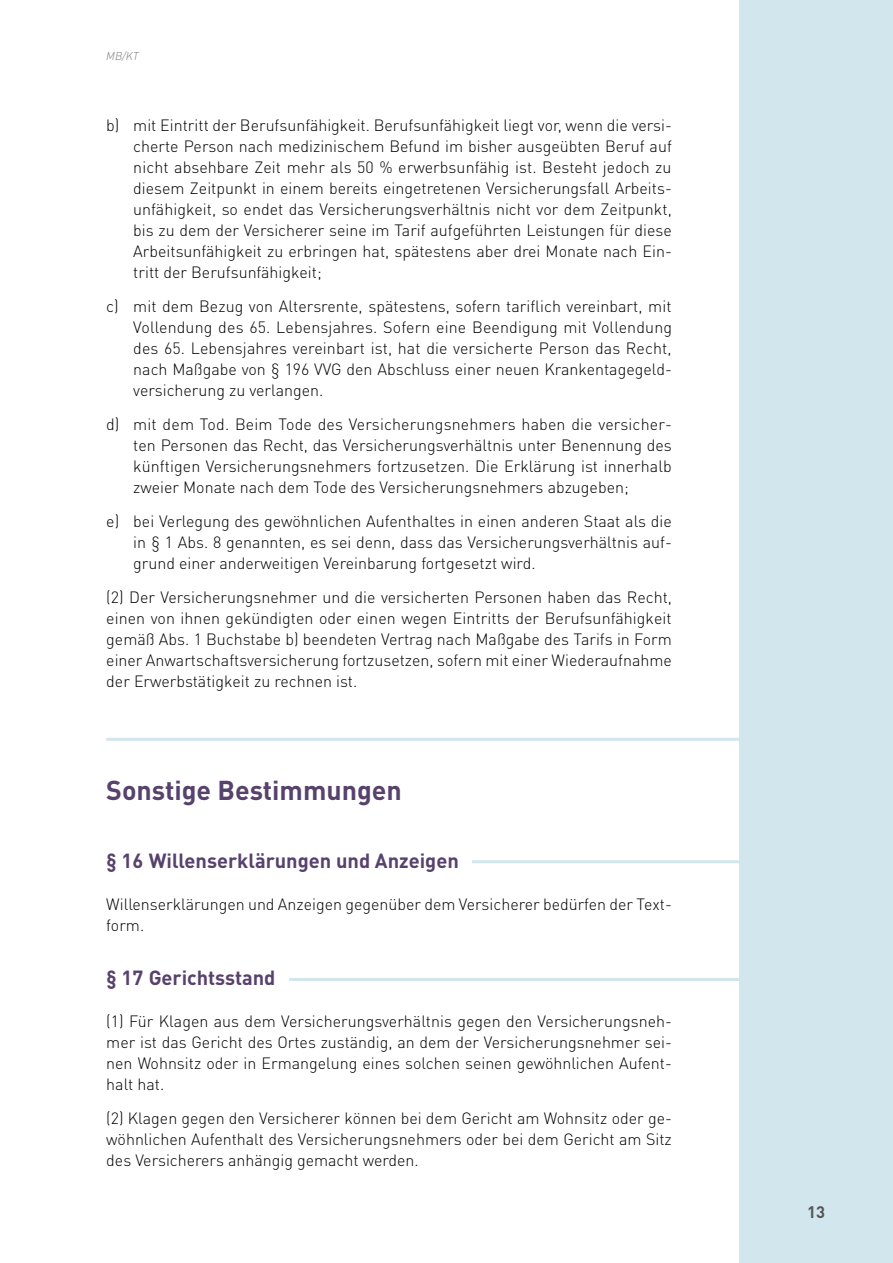
<style>
.page{position:relative;width:893px;height:1263px;background:#fff}
.page>*{position:absolute;margin:0;border:0;box-sizing:border-box;transform-origin:0 0}
.t1{font:700 27px "DINOT";color:#57426d}
.t2{font:700 20.25px "DINOT";color:#57426d}
.t3{font:700 16.5px "DINOT";color:#565656}
.t4{font:300 16.2px/21px "DINOT";color:#000;text-align:justify}
.t5{font:italic 300 11.25px "DIN";color:#7b7b7a}
</style>
<div class="page">
<div style="left:740px;top:0;width:153px;height:1263px;background:#d2e6ed"></div>
<hr style="left:106px;top:738px;width:634px;height:3px;background:#d2e6ed">
<hr style="left:472px;top:860px;width:268px;height:3px;background:#d2e6ed">
<hr style="left:289px;top:978px;width:451px;height:3px;background:#d2e6ed">
<p class="t5" style="left:106px;top:49px;width:34px">MB/KT</p>
<p class="t4" style="left:133px;top:114px;width:540px;text-indent:-27px">b) mit Eintritt der Berufsunfähigkeit. Berufsunfähigkeit liegt vor, wenn die versi&shy;cherte Person nach medizinischem Befund im bisher ausgeübten Beruf auf nicht absehbare Zeit mehr als 50 % erwerbsunfähig ist. Besteht jedoch zu diesem Zeitpunkt in einem bereits eingetretenen Versicherungsfall Arbeits&shy;unfähigkeit, so endet das Versicherungsverhältnis nicht vor dem Zeitpunkt, bis zu dem der Versicherer seine im Tarif aufgeführten Leistungen für diese Arbeitsunfähigkeit zu erbringen hat, spätestens aber drei Monate nach Ein&shy;tritt der Berufsunfähigkeit;</p>
<p class="t4" style="left:133px;top:295px;width:540px;text-indent:-27px">c) mit dem Bezug von Altersrente, spätestens, sofern tariflich vereinbart, mit Vollendung des 65. Lebensjahres. Sofern eine Beendigung mit Vollendung des 65. Lebensjahres vereinbart ist, hat die versicherte Person das Recht, nach Maßgabe von § 196 VVG den Abschluss einer neuen Krankentagegeld&shy;versicherung zu verlangen.</p>
<p class="t4" style="left:133px;top:413px;width:540px;text-indent:-27px">d) mit dem Tod. Beim Tode des Versicherungsnehmers haben die versicher&shy;ten Personen das Recht, das Versicherungsverhältnis unter Benennung des künftigen Versicherungsnehmers fortzusetzen. Die Erklärung ist innerhalb zweier Monate nach dem Tode des Versicherungsnehmers abzugeben;</p>
<p class="t4" style="left:133px;top:510px;width:540px;text-indent:-27px">e) bei Verlegung des gewöhnlichen Aufenthaltes in einen anderen Staat als die in § 1 Abs. 8 genannten, es sei denn, dass das Versicherungsverhältnis auf&shy;grund einer anderweitigen Vereinbarung fortgesetzt wird.</p>
<p class="t4" style="left:106px;top:585px;width:567px">(2) Der Versicherungsnehmer und die versicherten Personen haben das Recht, einen von ihnen gekündigten oder einen wegen Eintritts der Berufsunfähigkeit gemäß Abs. 1 Buchstabe b) beendeten Vertrag nach Maßgabe des Tarifs in Form einer Anwartschaftsversicherung fortzusetzen, sofern mit einer Wiederaufnahme der Erwerbstätigkeit zu rechnen ist.</p>
<h1 class="t1" style="left:106px;top:772px;width:297px">Sonstige Bestimmungen</h1>
<p class="t2" style="left:106px;top:846px;width:354px">§ 16 Willenserklärungen und Anzeigen</p>
<p class="t4" style="left:106px;top:893px;width:567px">Willenserklärungen und Anzeigen gegenüber dem Versicherer bedürfen der Text&shy;form.</p>
<p class="t2" style="left:106px;top:964px;width:171px">§ 17 Gerichtsstand</p>
<p class="t4" style="left:106px;top:1010px;width:567px">(1) Für Klagen aus dem Versicherungsverhältnis gegen den Versicherungsneh&shy;mer ist das Gericht des Ortes zuständig, an dem der Versicherungsnehmer sei&shy;nen Wohnsitz oder in Ermangelung eines solchen seinen gewöhnlichen Aufent&shy;halt hat.</p>
<p class="t4" style="left:106px;top:1107px;width:567px">(2) Klagen gegen den Versicherer können bei dem Gericht am Wohnsitz oder ge&shy;wöhnlichen Aufenthalt des Versicherungsnehmers oder bei dem Gericht am Sitz des Versicherers anhängig gemacht werden.</p>
<p class="t3" style="left:807px;top:1201px;width:19px">13</p>
</div>
